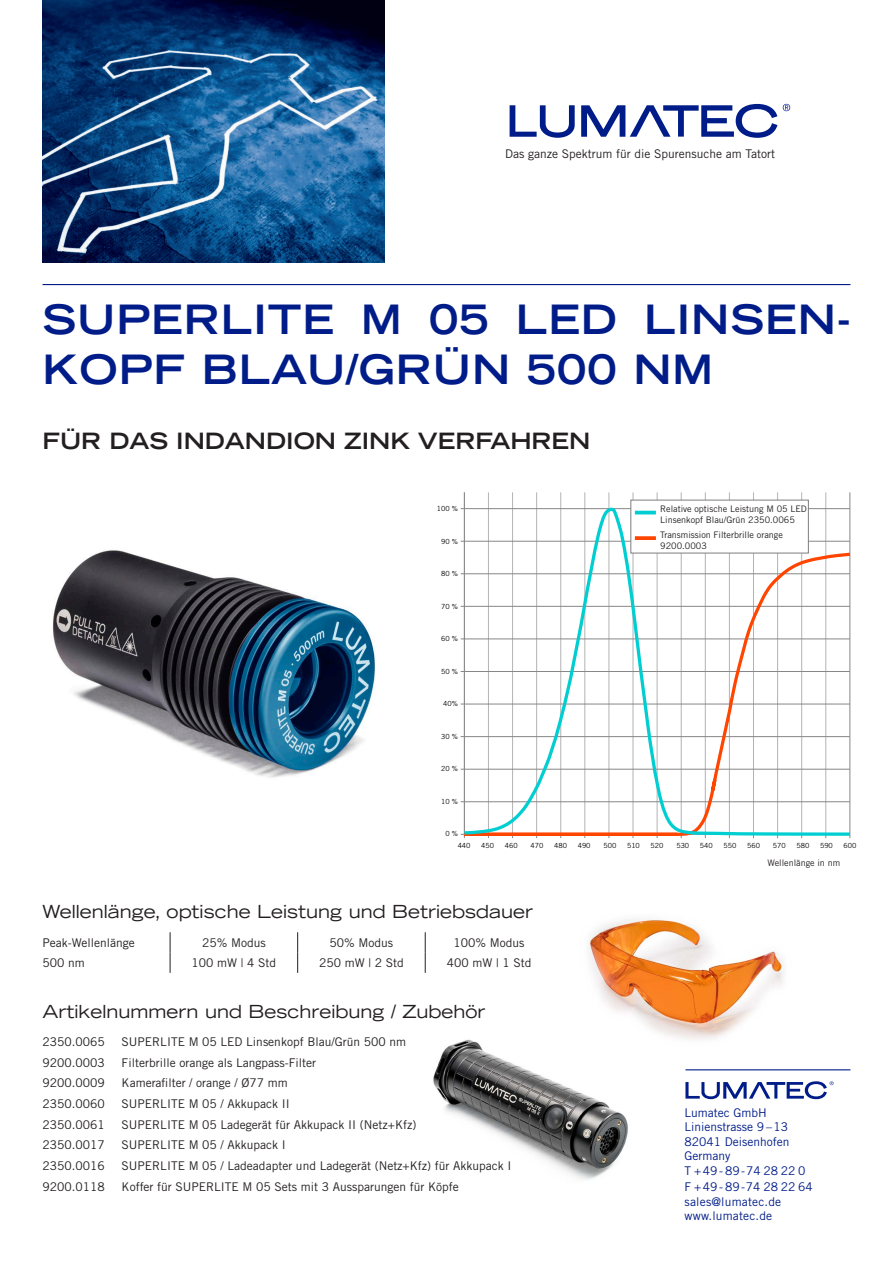
<style>
.page{position:relative;width:893px;height:1263px;background:#fff}
.page>*{position:absolute;margin:0;border:0;box-sizing:border-box;transform-origin:0 0}
.t1{font:700 expanded 40.5px/49.5px "Trade Gothic LT Std";letter-spacing:.025em;color:#001c88}
.Lumatec_kleine_Übers{font:700 expanded 22.5px "Trade Gothic LT Std";color:#231f20}
.Zwischenüberschrift{font:expanded 18px "Trade Gothic LT Std";color:#231f20}
.Lumatec_Tabelleninha{font:12px "Trade Gothic LT Std";color:#231f20}
.Lumatec_normal{font:12px "Trade Gothic LT Std";color:#001c88}
.Lumatec_normal-2{font:12px "Trade Gothic LT Std";color:#231f20}
.Lumatec_Tabelleninha-2{font:9px/10.8px "Trade Gothic LT Std";color:#231f20}
.t2{font:7.05px "Trade Gothic LT Std";color:#000}
</style>
<div class="page">
<img style="left:433px;top:1039px;width:195px;height:141px">
<img style="left:578px;top:918px;width:208px;height:128px">
<img style="left:43px;top:0;width:341px;height:263px">
<hr style="left:43px;top:284px;width:807px;height:1px;background:#001c88">
<svg style="left:783px;top:104px;width:7px;height:7px"></svg>
<svg style="left:510px;top:105px;width:65px;height:33px"></svg>
<svg style="left:581px;top:104px;width:196px;height:34px"></svg>
<hr style="left:685px;top:1069px;width:165px;height:1px;background:#001c88">
<svg style="left:685px;top:1081px;width:149px;height:18px"></svg>
<img style="left:53px;top:550px;width:323px;height:228px">
<hr style="left:488px;top:492px;width:1px;height:342px;background:#b3b3b3">
<hr style="left:512px;top:492px;width:1px;height:342px;background:#b3b3b3">
<hr style="left:536px;top:492px;width:1px;height:342px;background:#b3b3b3">
<hr style="left:560px;top:492px;width:1px;height:342px;background:#b3b3b3">
<hr style="left:585px;top:492px;width:1px;height:342px;background:#b3b3b3">
<hr style="left:609px;top:492px;width:1px;height:342px;background:#b3b3b3">
<hr style="left:633px;top:492px;width:1px;height:342px;background:#b3b3b3">
<hr style="left:657px;top:492px;width:1px;height:342px;background:#b3b3b3">
<hr style="left:681px;top:492px;width:1px;height:342px;background:#b3b3b3">
<hr style="left:705px;top:492px;width:1px;height:342px;background:#b3b3b3">
<hr style="left:729px;top:492px;width:1px;height:342px;background:#b3b3b3">
<hr style="left:753px;top:492px;width:1px;height:342px;background:#b3b3b3">
<hr style="left:777px;top:492px;width:1px;height:342px;background:#b3b3b3">
<hr style="left:801px;top:492px;width:1px;height:342px;background:#b3b3b3">
<hr style="left:825px;top:492px;width:1px;height:342px;background:#b3b3b3">
<hr style="left:849px;top:492px;width:1px;height:342px;background:#878787">
<hr style="left:464px;top:492px;width:1px;height:342px;background:#878787">
<svg style="left:461px;top:505px;width:390px;height:332px"></svg>
<svg style="left:170px;top:932px;width:1px;height:41px"></svg>
<svg style="left:297px;top:932px;width:1px;height:41px"></svg>
<svg style="left:425px;top:932px;width:1px;height:41px"></svg>
<div style="left:631px;top:500px;width:177px;height:53px;background:#fff;border:1px solid #7d7d7d"></div>
<svg style="left:635px;top:536px;width:21px;height:4px"></svg>
<hr style="left:635px;top:511px;width:21px;height:3px;background:#00ced1">
<p class="Lumatec_normal-2" style="left:505px;top:146px;width:271px">Das ganze Spektrum für die Spurensuche am Tatort</p>
<p class="t1" style="left:43px;top:294px;width:809px">SUPERLITE M 05 LED LINSEN-<br>KOPF BLAU/GRÜN 500 NM</p>
<p class="Lumatec_kleine_Übers" style="left:43px;top:426px;width:549px">FÜR DAS INDANDION ZINK VERFAHREN</p>
<p class="t2" style="left:437px;top:505px;width:23px">100 %</p>
<p class="t2" style="left:441px;top:537px;width:18px">90 %</p>
<p class="t2" style="left:441px;top:570px;width:18px">80 %</p>
<p class="t2" style="left:441px;top:602px;width:18px">70 %</p>
<p class="t2" style="left:441px;top:635px;width:18px">60 %</p>
<p class="t2" style="left:441px;top:667px;width:18px">50 %</p>
<p class="t2" style="left:443px;top:700px;width:16px">40%</p>
<p class="t2" style="left:441px;top:732px;width:18px">30 %</p>
<p class="t2" style="left:441px;top:764px;width:18px">20 %</p>
<p class="t2" style="left:441px;top:797px;width:18px">10 %</p>
<p class="t2" style="left:445px;top:829px;width:14px">0 %</p>
<p class="Lumatec_Tabelleninha-2" style="left:660px;top:503px;width:148px">Relative optische Leistung M 05 LED<br>Linsenkopf Blau/Grün 2350.0065</p>
<p class="Lumatec_Tabelleninha-2" style="left:660px;top:529px;width:124px">Transmission Filterbrille orange<br>9200.0003</p>
<p class="t2" style="left:458px;top:841px;width:14px">440</p>
<p class="t2" style="left:481px;top:841px;width:14px">450</p>
<p class="t2" style="left:505px;top:841px;width:14px">460</p>
<p class="t2" style="left:531px;top:841px;width:14px">470</p>
<p class="t2" style="left:554px;top:841px;width:14px">480</p>
<p class="t2" style="left:578px;top:841px;width:14px">490</p>
<p class="t2" style="left:603px;top:841px;width:14px">500</p>
<p class="t2" style="left:627px;top:841px;width:14px">510</p>
<p class="t2" style="left:651px;top:841px;width:14px">520</p>
<p class="t2" style="left:676px;top:841px;width:14px">530</p>
<p class="t2" style="left:700px;top:841px;width:14px">540</p>
<p class="t2" style="left:723px;top:841px;width:14px">550</p>
<p class="t2" style="left:747px;top:841px;width:14px">560</p>
<p class="t2" style="left:773px;top:841px;width:14px">570</p>
<p class="t2" style="left:796px;top:841px;width:14px">580</p>
<p class="t2" style="left:820px;top:841px;width:14px">590</p>
<p class="t2" style="left:844px;top:841px;width:14px">600</p>
<p class="Zwischenüberschrift" style="left:43px;top:900px;width:492px">Wellenlänge, optische Leistung und Betriebsdauer</p>
<p class="Lumatec_Tabelleninha" style="left:43px;top:935px;width:94px">Peak-Wellenlänge</p>
<p class="Lumatec_normal-2" style="left:202px;top:935px;width:65px">25% Modus</p>
<p class="Lumatec_normal-2" style="left:330px;top:935px;width:65px">50% Modus</p>
<p class="Lumatec_normal-2" style="left:453px;top:935px;width:72px">100% Modus</p>
<p class="Lumatec_Tabelleninha" style="left:43px;top:955px;width:44px">500 nm</p>
<p class="Lumatec_Tabelleninha" style="left:192px;top:955px;width:86px">100 mW | 4 Std</p>
<p class="Lumatec_Tabelleninha" style="left:319px;top:955px;width:86px">250 mW | 2 Std</p>
<p class="Lumatec_Tabelleninha" style="left:447px;top:955px;width:86px">400 mW | 1 Std</p>
<p class="Zwischenüberschrift" style="left:43px;top:999px;width:445px">Artikelnummern und Beschreibung / Zubehör</p>
<p class="Lumatec_Tabelleninha" style="left:43px;top:1034px;width:64px">2350.0065</p>
<p class="Lumatec_Tabelleninha" style="left:122px;top:1034px;width:286px">SUPERLITE M 05 LED Linsenkopf Blau/Grün 500 nm</p>
<p class="Lumatec_Tabelleninha" style="left:43px;top:1055px;width:64px">9200.0003</p>
<p class="Lumatec_Tabelleninha" style="left:122px;top:1055px;width:196px">Filterbrille orange als Langpass-Filter</p>
<p class="Lumatec_Tabelleninha" style="left:43px;top:1076px;width:64px">9200.0009</p>
<p class="Lumatec_Tabelleninha" style="left:122px;top:1076px;width:168px">Kamerafilter / orange / Ø77 mm</p>
<p class="Lumatec_Tabelleninha" style="left:43px;top:1096px;width:64px">2350.0060</p>
<p class="Lumatec_Tabelleninha" style="left:122px;top:1096px;width:170px">SUPERLITE M 05 / Akkupack II</p>
<p class="Lumatec_Tabelleninha" style="left:43px;top:1117px;width:64px">2350.0061</p>
<p class="Lumatec_Tabelleninha" style="left:122px;top:1117px;width:296px">SUPERLITE M 05 Ladegerät für Akkupack II (Netz+Kfz)</p>
<p class="Lumatec_Tabelleninha" style="left:43px;top:1138px;width:64px">2350.0017</p>
<p class="Lumatec_Tabelleninha" style="left:122px;top:1138px;width:166px">SUPERLITE M 05 / Akkupack I</p>
<p class="Lumatec_Tabelleninha" style="left:43px;top:1158px;width:64px">2350.0016</p>
<p class="Lumatec_Tabelleninha" style="left:122px;top:1158px;width:391px">SUPERLITE M 05 / Ladeadapter und Ladegerät (Netz+Kfz) für Akkupack I</p>
<p class="Lumatec_Tabelleninha" style="left:43px;top:1179px;width:64px">9200.0118</p>
<p class="Lumatec_Tabelleninha" style="left:122px;top:1179px;width:339px">Koffer für SUPERLITE M 05 Sets mit 3 Aussparungen für Köpfe</p>
<p class="Lumatec_Tabelleninha-2" style="left:767px;top:857px;width:74px">Wellenlänge in nm</p>
<p class="Lumatec_normal" style="left:685px;top:1105px;width:84px">Lumatec GmbH</p>
<p class="Lumatec_normal" style="left:685px;top:1120px;width:105px">Linienstrasse 9–13</p>
<p class="Lumatec_normal" style="left:685px;top:1134px;width:106px">82041 Deisenhofen</p>
<p class="Lumatec_normal" style="left:685px;top:1149px;width:47px">Germany</p>
<p class="Lumatec_normal" style="left:685px;top:1163px;width:122px">T+49-89-74 28220</p>
<p class="Lumatec_normal" style="left:685px;top:1180px;width:130px">F+49-89-74 282264</p>
<p class="Lumatec_normal" style="left:685px;top:1194px;width:98px">sales@lumatec.de</p>
<p class="Lumatec_normal" style="left:685px;top:1208px;width:89px">www.lumatec.de</p>
</div>
